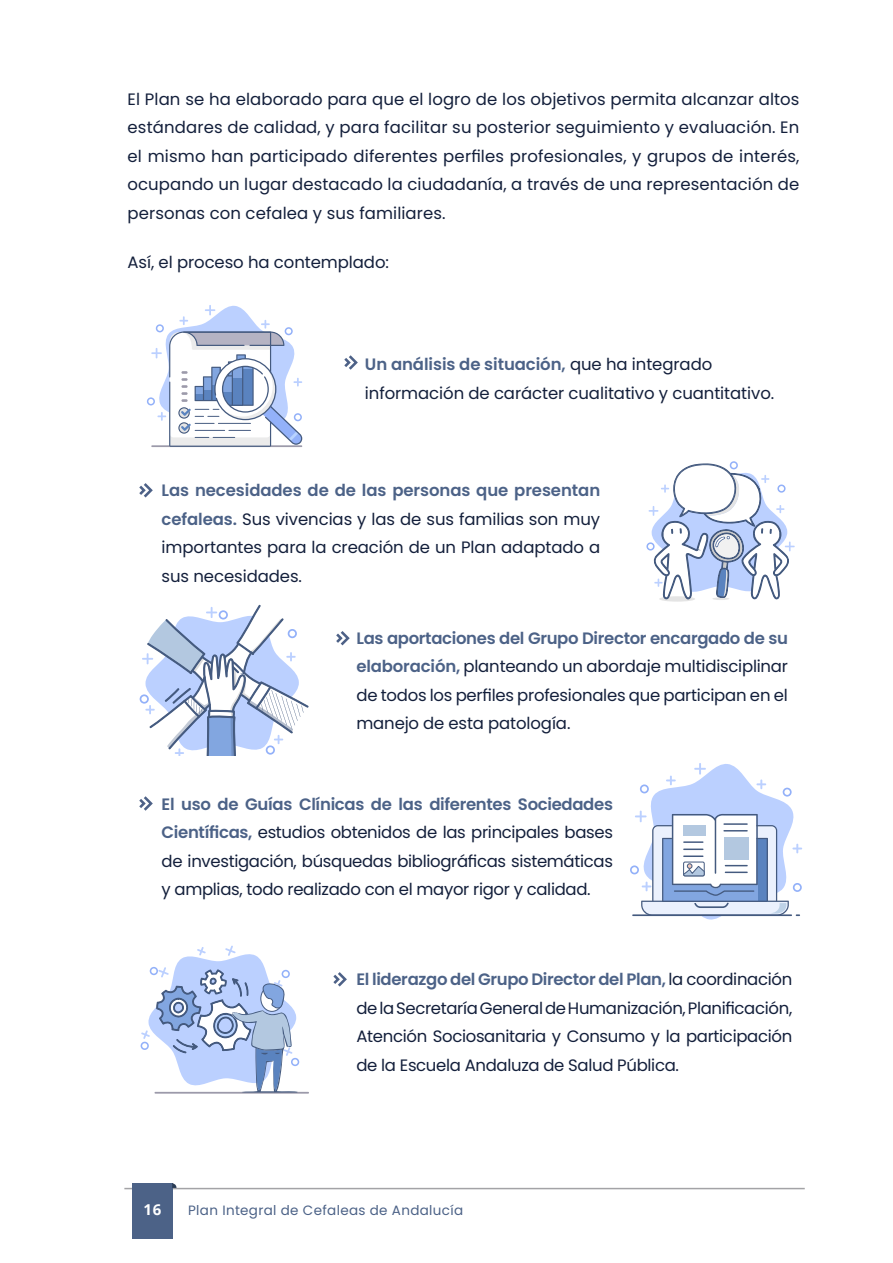
<style>
.page{position:relative;width:893px;height:1263px;background:#fff}
.page>*{position:absolute;margin:0;border:0;box-sizing:border-box;transform-origin:0 0}
.t1{font:16.5px/28.5px "Poppins";letter-spacing:-.005em;color:#131f3b;text-align:justify}
.t2{font:700 15px "Open Sans";color:#fff}
.t3{font:13.5px "Poppins";letter-spacing:.025em;color:#4c6287}
.s1{font-weight:600;color:#4c6287}
</style>
<div class="page">
<hr style="left:124px;top:1188px;width:681px;height:1px;background:#a3a3a6">
<div style="left:132px;top:1183px;width:40px;height:56px;background:#4c6287"></div>
<svg style="left:172px;top:1183px;width:5px;height:5px"></svg>
<svg style="left:151px;top:305px;width:151px;height:142px"></svg>
<div style="left:156px;top:324px;width:8px;height:8px;border:2px solid #93b1f9;border-radius:50%"></div>
<div style="left:285px;top:327px;width:8px;height:8px;border:2px solid #93b1f9;border-radius:50%"></div>
<div style="left:294px;top:413px;width:8px;height:8px;border:2px solid #93b1f9;border-radius:50%"></div>
<div style="left:147px;top:397px;width:8px;height:8px;border:2px solid #93b1f9;border-radius:50%"></div>
<div style="left:730px;top:461px;width:8px;height:8px;border:2px solid #93b1f9;border-radius:50%"></div>
<div style="left:646px;top:542px;width:9px;height:8px;border:2px solid #93b1f9;border-radius:50%"></div>
<div style="left:659px;top:596px;width:36px;height:6px;background:#e4e4e4;border-radius:50%"></div>
<svg style="left:649px;top:463px;width:146px;height:137px"></svg>
<div style="left:140px;top:694px;width:9px;height:10px;border:2px solid #93b1f9;border-radius:50%"></div>
<svg style="left:142px;top:605px;width:166px;height:150px"></svg>
<div style="left:630px;top:865px;width:9px;height:9px;border:2px solid #93b1f9;border-radius:50%"></div>
<hr style="left:632px;top:914px;width:160px;height:2px;background:#445a7f">
<svg style="left:635px;top:763px;width:167px;height:157px"></svg>
<hr style="left:154px;top:1092px;width:155px;height:2px;background:#9c9aaa">
<div style="left:291px;top:1058px;width:8px;height:8px;border:2px solid #93b1f9;border-radius:50%"></div>
<svg style="left:141px;top:945px;width:157px;height:147px"></svg>
<svg style="left:344px;top:355px;width:14px;height:15px"></svg>
<svg style="left:139px;top:483px;width:14px;height:14px"></svg>
<svg style="left:336px;top:631px;width:14px;height:14px"></svg>
<svg style="left:139px;top:796px;width:14px;height:15px"></svg>
<svg style="left:333px;top:972px;width:14px;height:14px"></svg>
<p class="t1" style="left:128px;top:85px;width:673px">El Plan se ha elaborado para que el logro de los objetivos permita alcanzar altos estándares de calidad, y para facilitar su posterior seguimiento y evaluación. En el mismo han participado diferentes perfiles profesionales, y grupos de interés, ocupando un lugar destacado la ciudadanía, a través de una representación de personas con cefalea y sus familiares.</p>
<p class="t1" style="left:128px;top:248px;width:263px">Así, el proceso ha contemplado:</p>
<p class="t1" style="left:365px;top:350px;width:411px"><span class="s1">Un análisis de situación,</span> que ha integrado información de carácter cualitativo y cuantitativo.</p>
<p class="t1" style="left:162px;top:476px;width:440px"><span class="s1">Las necesidades de de las personas que presentan cefaleas.</span> Sus vivencias y las de sus familias son muy importantes para la creación de un Plan adaptado a sus necesidades.</p>
<p class="t1" style="left:356px;top:624px;width:433px"><span class="s1">Las aportaciones del Grupo Director encargado de su elaboración,</span> planteando un abordaje multidisciplinar de todos los perfiles profesionales que participan en el manejo de esta patología.</p>
<p class="t1" style="left:162px;top:790px;width:453px"><span class="s1">El uso de Guías Clínicas de las diferentes Sociedades Científicas,</span> estudios obtenidos de las principales bases de investigación, búsquedas bibliográficas sistemáticas y amplias, todo realizado con el mayor rigor y calidad.</p>
<p class="t1" style="left:356px;top:965px;width:437px"><span class="s1">El liderazgo del Grupo Director del Plan,</span> la coordinación de la Secretaría General de Humanización, Planificación, Atención Sociosanitaria y Consumo y la participación de la Escuela Andaluza de Salud Pública.</p>
<p class="t2" style="left:144px;top:1199px;width:19px">16</p>
<p class="t3" style="left:188px;top:1202px;width:277px">Plan Integral de Cefaleas de Andalucía</p>
</div>
